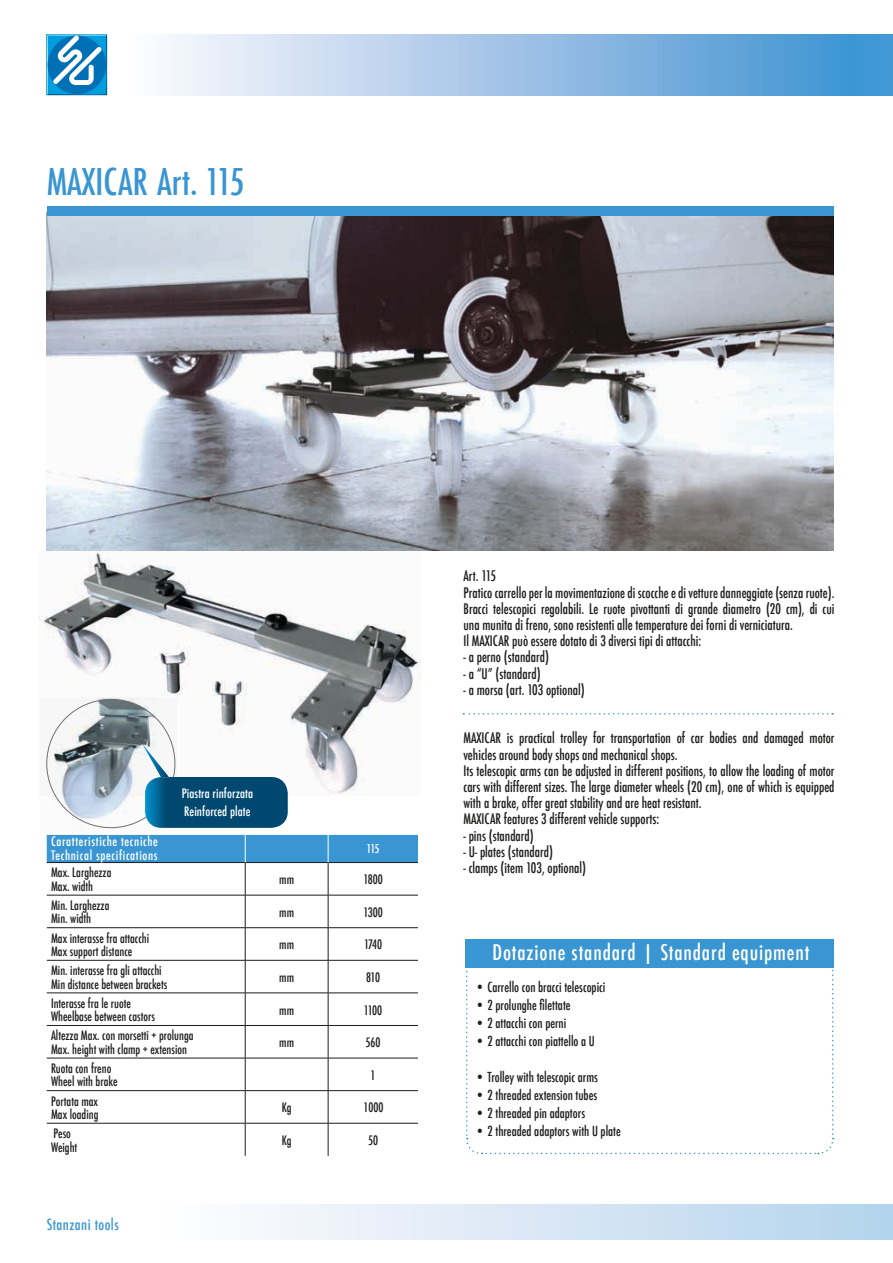
<style>
.page{position:relative;width:893px;height:1263px;background:#fff}
.page>*{position:absolute;margin:0;border:0;box-sizing:border-box;transform-origin:0 0}
.t1{font:500 condensed 36px "Futura";color:#3a96d3}
.t2{font:500 condensed 21px "Futura";letter-spacing:.04em;color:#fff}
.t3{font:500 condensed 15px "Futura";letter-spacing:.03em;color:#3a96d3}
.t4{font:500 condensed 14.25px/16.2px "Futura";color:#1c1c1b;scale:.94 1}
.t5{font:500 condensed 13.5px "Futura";color:#1c1c1b;scale:.95 1}
.t6{font:500 condensed 12.75px/13.5px "Futura";color:#1c1c1b;scale:.95 1}
.t7{font:500 condensed 12.75px/13.5px "Futura";letter-spacing:.05em;color:#fff}
.t8{font:500 condensed 12.75px/18px "Futura";letter-spacing:.005em;color:#fff}
.t9{font:500 condensed 12px "Futura";color:#fff}
</style>
<div class="page">
<svg style="left:47px;top:35px;width:60px;height:60px"></svg>
<div style="left:125px;top:34px;width:768px;height:62px;background:linear-gradient(to right,#fffbfe,#398ed0)"></div>
<div style="left:160px;top:1204px;width:733px;height:35px;background:linear-gradient(to right,#fffdff,#b4d3ec)"></div>
<img style="left:54px;top:795px;width:88px;height:34px">
<img style="left:47px;top:216px;width:786px;height:335px">
<svg style="left:465px;top:941px;width:369px;height:214px"></svg>
<div style="left:465px;top:939px;width:368px;height:28px;background:#3a96d3"></div>
<hr style="left:47px;top:862px;width:198px;height:1px;background:#1c1c1b">
<hr style="left:245px;top:862px;width:83px;height:1px;background:#1c1c1b">
<hr style="left:328px;top:862px;width:90px;height:1px;background:#1c1c1b">
<div style="left:47px;top:835px;width:371px;height:27px;background:#3a96d3"></div>
<hr style="left:245px;top:863px;width:1px;height:32px;background:#1c1c1b">
<hr style="left:328px;top:863px;width:1px;height:32px;background:#1c1c1b">
<hr style="left:47px;top:895px;width:198px;height:1px;background:#1c1c1b">
<hr style="left:245px;top:895px;width:83px;height:1px;background:#1c1c1b">
<hr style="left:245px;top:895px;width:1px;height:32px;background:#1c1c1b">
<hr style="left:328px;top:895px;width:90px;height:1px;background:#1c1c1b">
<hr style="left:328px;top:895px;width:1px;height:32px;background:#1c1c1b">
<hr style="left:47px;top:927px;width:198px;height:1px;background:#1c1c1b">
<hr style="left:245px;top:927px;width:83px;height:1px;background:#1c1c1b">
<hr style="left:245px;top:928px;width:1px;height:32px;background:#1c1c1b">
<hr style="left:328px;top:927px;width:90px;height:1px;background:#1c1c1b">
<hr style="left:328px;top:928px;width:1px;height:32px;background:#1c1c1b">
<hr style="left:47px;top:960px;width:198px;height:1px;background:#1c1c1b">
<hr style="left:245px;top:960px;width:83px;height:1px;background:#1c1c1b">
<hr style="left:245px;top:960px;width:1px;height:33px;background:#1c1c1b">
<hr style="left:328px;top:960px;width:90px;height:1px;background:#1c1c1b">
<hr style="left:328px;top:960px;width:1px;height:33px;background:#1c1c1b">
<hr style="left:47px;top:993px;width:198px;height:1px;background:#1c1c1b">
<hr style="left:245px;top:993px;width:83px;height:1px;background:#1c1c1b">
<hr style="left:245px;top:993px;width:1px;height:32px;background:#1c1c1b">
<hr style="left:328px;top:993px;width:90px;height:1px;background:#1c1c1b">
<hr style="left:328px;top:993px;width:1px;height:32px;background:#1c1c1b">
<hr style="left:47px;top:1025px;width:198px;height:1px;background:#1c1c1b">
<hr style="left:245px;top:1025px;width:83px;height:1px;background:#1c1c1b">
<hr style="left:245px;top:1026px;width:1px;height:32px;background:#1c1c1b">
<hr style="left:328px;top:1025px;width:90px;height:1px;background:#1c1c1b">
<hr style="left:328px;top:1026px;width:1px;height:32px;background:#1c1c1b">
<hr style="left:47px;top:1058px;width:198px;height:1px;background:#1c1c1b">
<hr style="left:245px;top:1058px;width:83px;height:1px;background:#1c1c1b">
<hr style="left:245px;top:1058px;width:1px;height:32px;background:#1c1c1b">
<hr style="left:328px;top:1058px;width:90px;height:1px;background:#1c1c1b">
<hr style="left:328px;top:1058px;width:1px;height:32px;background:#1c1c1b">
<hr style="left:47px;top:1090px;width:198px;height:1px;background:#1c1c1b">
<hr style="left:245px;top:1090px;width:83px;height:1px;background:#1c1c1b">
<hr style="left:245px;top:1091px;width:1px;height:32px;background:#1c1c1b">
<hr style="left:328px;top:1090px;width:90px;height:1px;background:#1c1c1b">
<hr style="left:328px;top:1091px;width:1px;height:32px;background:#1c1c1b">
<hr style="left:47px;top:1123px;width:198px;height:1px;background:#1c1c1b">
<hr style="left:245px;top:1123px;width:83px;height:1px;background:#1c1c1b">
<hr style="left:245px;top:1123px;width:1px;height:33px;background:#1c1c1b">
<hr style="left:328px;top:1123px;width:90px;height:1px;background:#1c1c1b">
<hr style="left:328px;top:1123px;width:1px;height:33px;background:#1c1c1b">
<img style="left:39px;top:551px;width:381px;height:244px">
<svg style="left:463px;top:713px;width:370px;height:1px"></svg>
<div style="left:47px;top:206px;width:786px;height:10px;background:#3a96d3"></div>
<svg style="left:142px;top:744px;width:146px;height:84px"></svg>
<h1 class="t1" style="left:47px;top:159px;width:199px">MAXICAR Art. 115</h1>
<p class="t8" style="left:182px;top:784px;width:73px">Piastra rinforzata<br>Reinforced plate</p>
<p class="t7" style="left:51px;top:835px;width:108px">Caratteristiche tecniche<br>Technical specifications</p>
<p class="t9" style="left:366px;top:840px;width:15px">115</p>
<p class="t6" style="left:51px;top:866px;width:65px">Max. Larghezza<br>Max. width</p>
<p class="t6" style="left:279px;top:873px;width:17px">mm</p>
<p class="t6" style="left:363px;top:873px;width:22px">1800</p>
<p class="t6" style="left:51px;top:898px;width:63px">Min. Larghezza<br>Min. width</p>
<p class="t6" style="left:279px;top:905px;width:17px">mm</p>
<p class="t6" style="left:363px;top:905px;width:22px">1300</p>
<p class="t6" style="left:51px;top:931px;width:105px">Max interasse fra attacchi<br>Max support distance</p>
<p class="t6" style="left:279px;top:938px;width:17px">mm</p>
<p class="t6" style="left:364px;top:938px;width:21px">1740</p>
<p class="t6" style="left:51px;top:964px;width:124px">Min. interasse fra gli attacchi<br>Min distance between brackets</p>
<p class="t6" style="left:279px;top:970px;width:17px">mm</p>
<p class="t6" style="left:366px;top:970px;width:16px">810</p>
<p class="t6" style="left:51px;top:996px;width:111px">Interasse fra le ruote<br>Wheelbase between castors</p>
<p class="t6" style="left:279px;top:1003px;width:17px">mm</p>
<p class="t6" style="left:364px;top:1003px;width:21px">1100</p>
<p class="t6" style="left:51px;top:1029px;width:152px">Altezza Max. con morsetti + prolunga<br>Max. height with clamp + extension</p>
<p class="t6" style="left:279px;top:1036px;width:17px">mm</p>
<p class="t6" style="left:366px;top:1036px;width:17px">560</p>
<p class="t6" style="left:51px;top:1061px;width:71px">Ruota con freno<br>Wheel with brake</p>
<p class="t6" style="left:371px;top:1068px;width:7px">1</p>
<p class="t6" style="left:51px;top:1094px;width:51px">Portata max<br>Max loading</p>
<p class="t6" style="left:282px;top:1101px;width:12px">Kg</p>
<p class="t6" style="left:363px;top:1101px;width:23px">1000</p>
<p class="t6" style="left:51px;top:1127px;width:29px">Peso<br>Weight</p>
<p class="t6" style="left:282px;top:1133px;width:12px">Kg</p>
<p class="t6" style="left:368px;top:1133px;width:12px">50</p>
<p class="t3" style="left:47px;top:1214px;width:74px">Stanzani tools</p>
<p class="t4" style="left:463px;top:568px;width:396px">Art. 115<br>Pratico carrello per la movimentazione di scocche e di vetture danneggiate (senza ruote).<br>Bracci telescopici regolabili. Le ruote pivottanti di grande diametro (20 cm), di cui una munita di freno, sono resistenti alle temperature dei forni di verniciatura.<br>Il MAXICAR può essere dotato di 3 diversi tipi di attacchi:</p>
<p class="t4" style="left:463px;top:649px;width:92px">- a perno (standard)</p>
<p class="t4" style="left:463px;top:665px;width:84px">- a “U” (standard)</p>
<p class="t4" style="left:463px;top:681px;width:130px">- a morsa (art. 103 optional)</p>
<p class="t4" style="left:463px;top:730px;width:396px">MAXICAR is practical trolley for transportation of car bodies and damaged motor vehicles around body shops and mechanical shops.<br>Its telescopic arms can be adjusted in different positions, to allow the loading of motor cars with different sizes. The large diameter wheels (20 cm), one of which is equipped with a brake, offer great stability and are heat resistant.<br>MAXICAR features 3 different vehicle supports:</p>
<p class="t4" style="left:463px;top:827px;width:76px">- pins (standard)</p>
<p class="t4" style="left:463px;top:843px;width:97px">- U- plates (standard)</p>
<p class="t4" style="left:463px;top:860px;width:132px">- clamps (item 103, optional)</p>
<h2 class="t2" style="left:492px;top:938px;width:318px">Dotazione standard | Standard equipment</h2>
<p class="t5" style="left:475px;top:978px;width:139px">• Carrello con bracci telescopici</p>
<p class="t5" style="left:475px;top:996px;width:102px">• 2 prolunghe filettate</p>
<p class="t5" style="left:475px;top:1014px;width:97px">• 2 attacchi con perni</p>
<p class="t5" style="left:475px;top:1032px;width:127px">• 2 attacchi con piattello a U</p>
<p class="t5" style="left:475px;top:1068px;width:131px">• Trolley with telescopic arms</p>
<p class="t5" style="left:475px;top:1086px;width:130px">• 2 threaded extension tubes</p>
<p class="t5" style="left:475px;top:1104px;width:117px">• 2 threaded pin adaptors</p>
<p class="t5" style="left:475px;top:1122px;width:155px">• 2 threaded adaptors with U plate</p>
</div>
